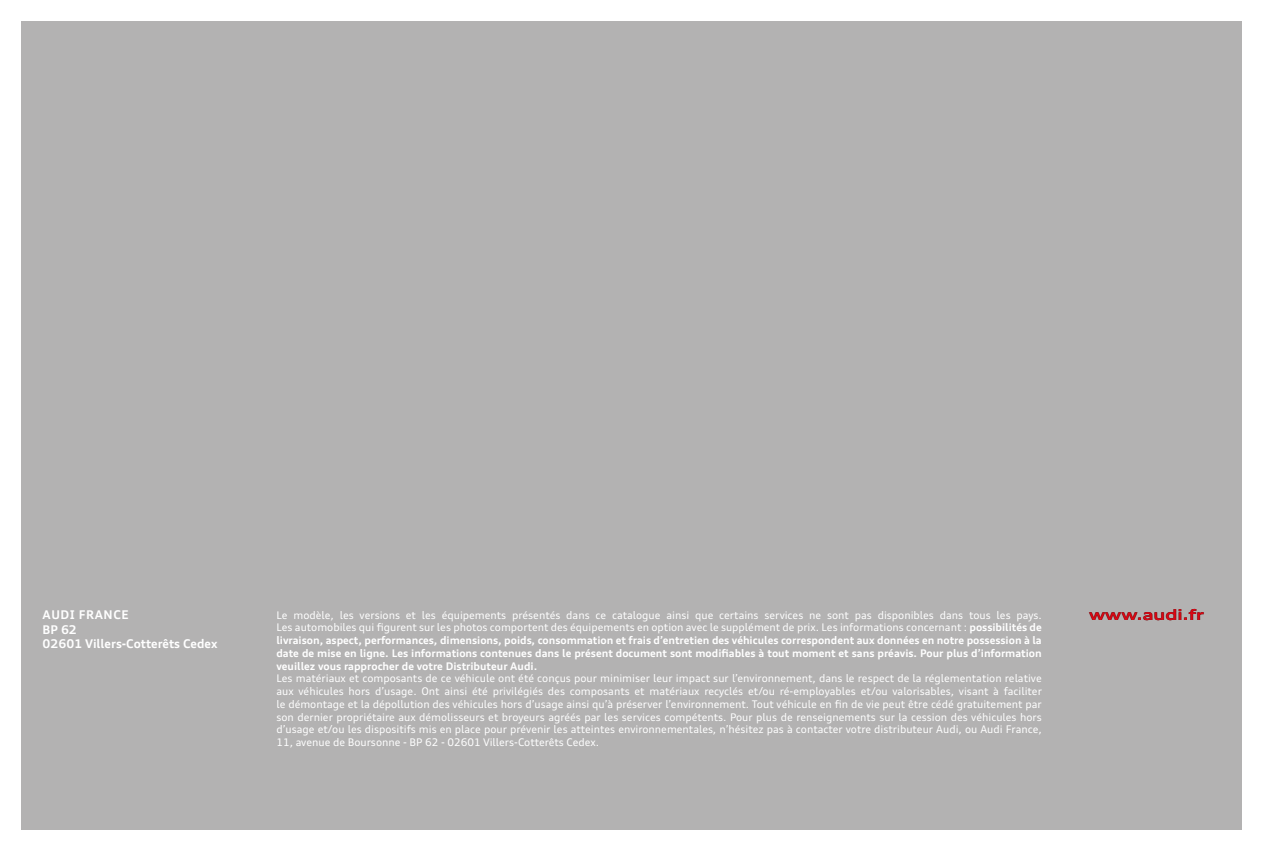
<style>
.page{position:relative;width:1263px;height:851px;background:#fff}
.page>*{position:absolute;margin:0;border:0;box-sizing:border-box;transform-origin:0 0}
.t1{font:700 expanded 15px "Audi Type";color:#dc0814}
.t2{font:700 12px/14.4px "Audi Type";color:#fff}
.t3{font:10.5px/12.8px "Audi Type";color:#fff;text-align:justify}
.t4{font:700 10.5px/12.8px "Audi Type";color:#fff;text-align:justify}
.s1{font-weight:400}
</style>
<div class="page">
<div style="left:21px;top:21px;width:1221px;height:808px;background:#b3b2b2"></div>
<p class="t2" style="left:43px;top:607px;width:176px">AUDI FRANCE<br>BP 62<br>02601 Villers-Cotterêts Cedex</p>
<p class="t4" style="left:276px;top:608px;width:767px"><span class="s1">Le modèle, les versions et les équipements présentés dans ce catalogue ainsi que certains services ne sont pas disponibles dans tous les pays.<br>Les automobiles qui figurent sur les photos comportent des équipements en option avec le supplément de prix. Les informations concernant :</span> possibilités de livraison, aspect, performances, dimensions, poids, consommation et frais d’entretien des véhicules correspondent aux données en notre possession à la date de mise en ligne. Les informations contenues dans le présent document sont modifiables à tout moment et sans préavis. Pour plus d’information veuillez vous rapprocher de votre Distributeur Audi.</p>
<p class="t3" style="left:276px;top:672px;width:767px">Les matériaux et composants de ce véhicule ont été conçus pour minimiser leur impact sur l’environnement, dans le respect de la réglementation relative aux véhicules hors d’usage. Ont ainsi été privilégiés des composants et matériaux recyclés et/ou ré-employables et/ou valorisables, visant à faciliter le démontage et la dépollution des véhicules hors d’usage ainsi qu’à préserver l’environnement. Tout véhicule en fin de vie peut être cédé gratuitement par son dernier propriétaire aux démolisseurs et broyeurs agréés par les services compétents. Pour plus de renseignements sur la cession des véhicules hors d’usage et/ou les dispositifs mis en place pour prévenir les atteintes environnementales, n’hésitez pas à contacter votre distributeur Audi, ou Audi France, 11, avenue de Boursonne - BP 62 - 02601 Villers-Cotterêts Cedex.</p>
<h1 class="t1" style="left:1089px;top:605px;width:116px">www.audi.fr</h1>
</div>
